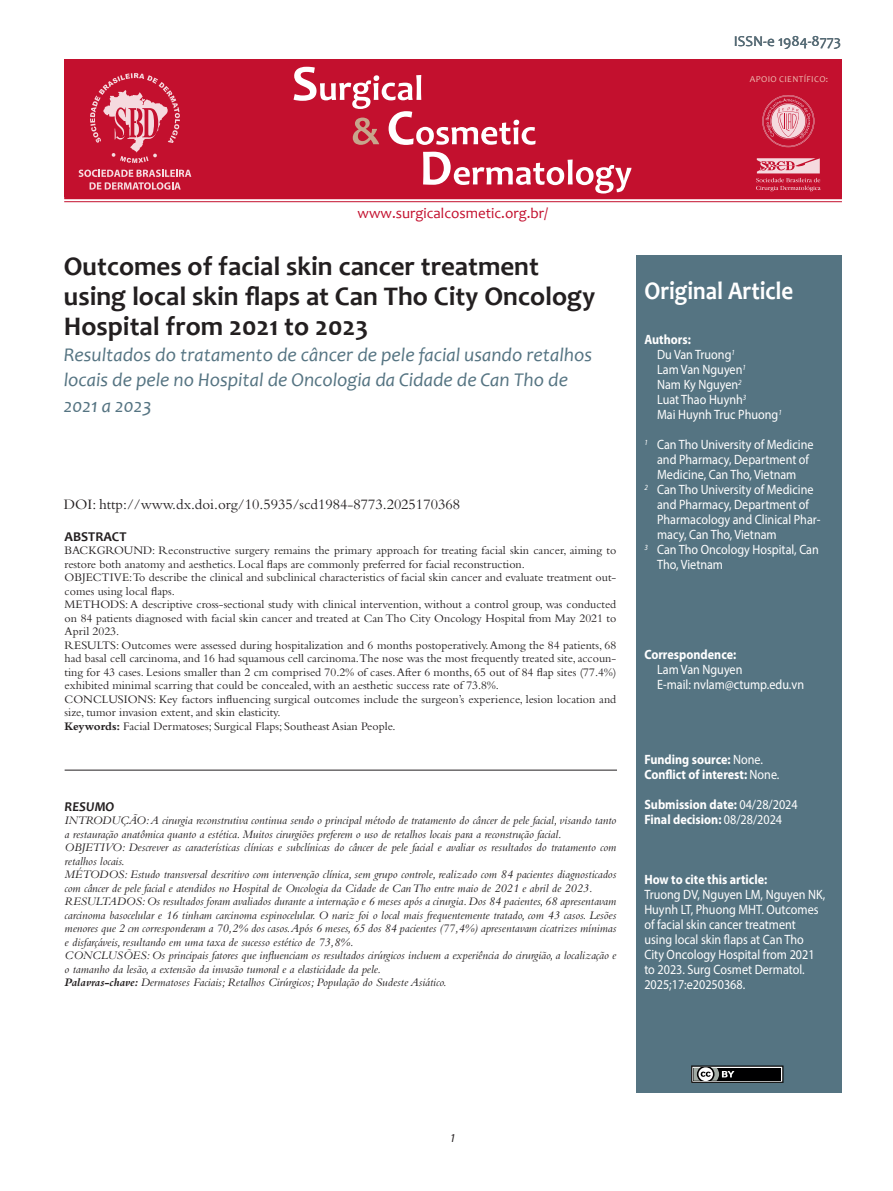
<style>
.page{position:relative;width:893px;height:1191px;background:#fff}
.page>*{position:absolute;margin:0;border:0;box-sizing:border-box;transform-origin:0 0}
.t1{font:700 27px/30px "Candara";color:#231f20}
.t2{font:700 25.5px "Candara";color:#fff;scale:.9 1}
.t3{font:italic 19.5px/25.5px "Candara";color:#557482}
.t4{font:15px "Bembo Std";color:#231f20}
.t5{font:15px "Candara";color:#c3102e}
.t6{font:15px "Candara";color:#557482}
.t7{font:13.5px/15px "Myriad Pro";color:#fff;scale:.9 1}
.t8{font:700 13.5px "Myriad Pro";color:#fff;scale:.9 1}
.t9{font:700 13.5px "Candara";color:#231f20}
.t10{font:italic 700 13.5px "Candara";color:#231f20}
.t11{font:italic 12px/13.5px "Bembo Std";color:#231f20}
.t12{font:12px/13.5px "Bembo Std";color:#231f20}
.t13{font:italic 12px "Myriad Pro";color:#231f20}
.t14{font:9px "Candara";letter-spacing:.04em;color:#efc0b4}
.s1{font-weight:700}
.s2{font-weight:400}
</style>
<div class="page">
<hr style="left:64px;top:196px;width:778px;height:3px;background:#c3102e">
<hr style="left:64px;top:201px;width:778px;height:1px;background:#c3102e">
<div style="left:64px;top:60px;width:778px;height:137px;background:#c3102e"></div>
<svg style="left:294px;top:67px;width:242px;height:78px"></svg>
<svg style="left:423px;top:152px;width:208px;height:41px"></svg>
<svg style="left:90px;top:73px;width:90px;height:90px"></svg>
<svg style="left:79px;top:170px;width:112px;height:20px"></svg>
<svg style="left:756px;top:158px;width:65px;height:33px"></svg>
<svg style="left:762px;top:95px;width:52px;height:52px"></svg>
<div style="left:636px;top:255px;width:206px;height:838px;background:#557482"></div>
<svg style="left:691px;top:1065px;width:92px;height:17px;background:#494b4c"></svg>
<hr style="left:65px;top:770px;width:552px;height:1px;background:#231f20">
<p class="t6" style="left:734px;top:32px;width:109px">ISSN-e 1984-8773</p>
<p class="t14" style="left:750px;top:74px;width:80px">APOIO CIENTÍFICO:</p>
<p class="t5" style="left:357px;top:204px;width:192px">www.surgicalcosmetic.org.br/</p>
<p class="t1" style="left:64px;top:251px;width:533px">Outcomes of facial skin cancer treatment using local skin flaps at Can Tho City Oncology<br>Hospital from 2021 to 2023</p>
<p class="t3" style="left:64px;top:342px;width:530px">Resultados do tratamento de câncer de pele facial usando retalhos locais de pele no Hospital de Oncologia da Cidade de Can Tho de<br>2021 a 2023</p>
<p class="t4" style="left:64px;top:496px;width:398px">DOI: http://www.dx.doi.org/10.5935/scd1984-8773.2025170368</p>
<p class="t9" style="left:65px;top:528px;width:63px">ABSTRACT</p>
<p class="t12" style="left:65px;top:543px;width:553px">BACKGROUND: Reconstructive surgery remains the primary approach for treating facial skin cancer, aiming to restore both anatomy and aesthetics. Local flaps are commonly preferred for facial reconstruction.</p>
<p class="t12" style="left:65px;top:570px;width:553px">OBJECTIVE:To describe the clinical and subclinical characteristics of facial skin cancer and evaluate treatment out&shy;comes using local flaps.</p>
<p class="t12" style="left:65px;top:597px;width:553px;text-align:justify">METHODS: A descriptive cross-sectional study with clinical intervention, without a control group, was conducted on 84 patients diagnosed with facial skin cancer and treated at Can Tho City Oncology Hospital from May 2021 to April 2023.</p>
<p class="t12" style="left:65px;top:638px;width:553px;text-align:justify">RESULTS: Outcomes were assessed during hospitalization and 6 months postoperatively. Among the 84 patients, 68 had basal cell carcinoma, and 16 had squamous cell carcinoma.The nose was the most frequently treated site, accoun&shy;ting for 43 cases. Lesions smaller than 2 cm comprised 70.2% of cases. After 6 months, 65 out of 84 flap sites (77.4%) exhibited minimal scarring that could be concealed, with an aesthetic success rate of 73.8%.</p>
<p class="t12" style="left:65px;top:692px;width:553px">CONCLUSIONS: Key factors influencing surgical outcomes include the surgeon’s experience, lesion location and size, tumor invasion extent, and skin elasticity.</p>
<p class="t12" style="left:65px;top:719px;width:333px"><span class="s1">Keywords:</span> Facial Dermatoses; Surgical Flaps; Southeast Asian People.</p>
<p class="t10" style="left:65px;top:798px;width:51px">RESUMO</p>
<p class="t11" style="left:65px;top:813px;width:553px">INTRODUÇÃO: A cirurgia reconstrutiva continua sendo o principal método de tratamento do câncer de pele facial, visando tanto a restauração anatômica quanto a estética. Muitos cirurgiões preferem o uso de retalhos locais para a reconstrução facial.</p>
<p class="t11" style="left:65px;top:840px;width:553px">OBJETIVO: Descrever as características clínicas e subclínicas do câncer de pele facial e avaliar os resultados do tratamento com retalhos locais.</p>
<p class="t11" style="left:65px;top:867px;width:553px">MÉTODOS: Estudo transversal descritivo com intervenção clínica, sem grupo controle, realizado com 84 pacientes diagnosticados com câncer de pele facial e atendidos no Hospital de Oncologia da Cidade de Can Tho entre maio de 2021 e abril de 2023.</p>
<p class="t11" style="left:65px;top:894px;width:553px;text-align:justify">RESULTADOS: Os resultados foram avaliados durante a internação e 6 meses após a cirurgia. Dos 84 pacientes, 68 apresentavam carcinoma basocelular e 16 tinham carcinoma espinocelular. O nariz foi o local mais frequentemente tratado, com 43 casos. Lesões menores que 2 cm corresponderam a 70,2% dos casos. Após 6 meses, 65 dos 84 pacientes (77,4%) apresentavam cicatrizes mínimas e disfarçáveis, resultando em uma taxa de sucesso estético de 73,8%.</p>
<p class="t11" style="left:65px;top:948px;width:553px">CONCLUSÕES: Os principais fatores que influenciam os resultados cirúrgicos incluem a experiência do cirurgião, a localização e o tamanho da lesão, a extensão da invasão tumoral e a elasticidade da pele.</p>
<p class="t11" style="left:65px;top:975px;width:384px"><span class="s1">Palavras-chave:</span> Dermatoses Faciais; Retalhos Cirúrgicos; População do Sudeste Asiático.</p>
<p class="t2" style="left:644px;top:275px;width:167px">Original Article</p>
<p class="t8" style="left:644px;top:332px;width:53px">Authors:</p>
<p class="t7" style="left:657px;top:347px;width:88px">Du Van Truong<sup>1</sup></p>
<p class="t7" style="left:657px;top:362px;width:100px">Lam Van Nguyen<sup>1</sup></p>
<p class="t7" style="left:657px;top:377px;width:96px">Nam Ky Nguyen<sup>2</sup></p>
<p class="t7" style="left:657px;top:392px;width:101px">Luat Thao Huynh<sup>3</sup></p>
<p class="t7" style="left:657px;top:407px;width:140px">Mai Huynh Truc Phuong<sup>1</sup></p>
<p class="t7" style="left:657px;top:437px;width:175px;text-indent:-13px"><sup>1</sup> Can Tho University of Medicine and Pharmacy, Department of<br>Medicine, Can Tho, Vietnam</p>
<p class="t7" style="left:657px;top:482px;width:183px;text-indent:-13px"><sup>2</sup> Can Tho University of Medicine and Pharmacy, Department of<br>Pharmacology and Clinical Phar&shy;macy, Can Tho, Vietnam</p>
<p class="t7" style="left:657px;top:542px;width:181px;text-indent:-13px"><sup>3</sup> Can Tho Oncology Hospital, Can<br>Tho, Vietnam</p>
<p class="t8" style="left:644px;top:647px;width:104px">Correspondence:</p>
<p class="t7" style="left:657px;top:662px;width:165px">Lam Van Nguyen<br>E-mail: nvlam@ctump.edu.vn</p>
<p class="t8" style="left:644px;top:752px;width:133px">Funding source: <span class="s2">None.</span></p>
<p class="t8" style="left:644px;top:767px;width:152px">Conflict of interest: <span class="s2">None.</span></p>
<p class="t8" style="left:644px;top:797px;width:172px">Submission date: <span class="s2">04/28/2024</span></p>
<p class="t8" style="left:644px;top:812px;width:155px">Final decision: <span class="s2">08/28/2024</span></p>
<p class="t8" style="left:644px;top:872px;width:138px">How to cite this article:</p>
<p class="t7" style="left:644px;top:887px;width:203px">Truong DV, Nguyen LM, Nguyen NK,<br>Huynh LT, Phuong MHT. Outcomes of facial skin cancer treatment using local skin flaps at Can Tho<br>City Oncology Hospital from 2021 to 2023. Surg Cosmet Dermatol.<br>2025;17:e20250368.</p>
<p class="t13" style="left:450px;top:1130px;width:7px">1</p>
</div>
